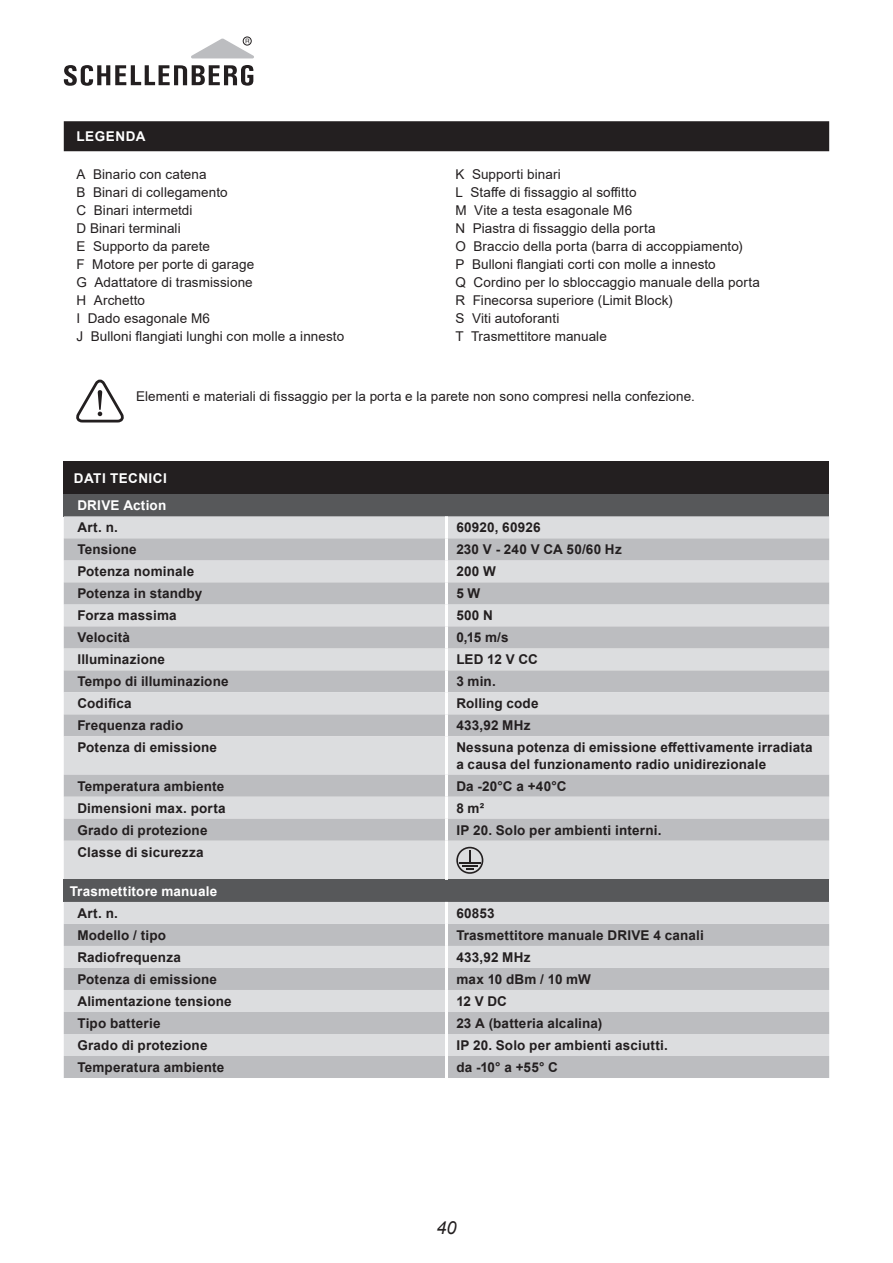
<style>
.page{position:relative;width:893px;height:1263px;background:#fff}
.page>*{position:absolute;margin:0;border:0;box-sizing:border-box;transform-origin:0 0}
.t1{font:italic 18px "Arial";color:#231f20}
._05_Tabellenbody{font:700 13.5px/16.2px "Arial";letter-spacing:.015em;color:#231f20}
._02_Copy_normal{font:13.5px "Arial";letter-spacing:.005em;color:#231f20}
._05_Tabellenbody-2{font:700 13.5px "Arial";letter-spacing:.015em;color:#fff}
._05_Tabellenbody-3{font:700 13.5px "Arial";letter-spacing:.035em;color:#fff}
._01_Headline_Seitena{font:700 13.5px "Arial";letter-spacing:.045em;color:#fff}
</style>
<div class="page">
<div style="left:243px;top:37px;width:9px;height:8px;border:1px solid #231f20;border-radius:50%"></div>
<svg style="left:64px;top:65px;width:189px;height:21px"></svg>
<svg style="left:191px;top:39px;width:63px;height:19px"></svg>
<div style="left:64px;top:462px;width:765px;height:32px;background:#231f20"></div>
<div style="left:64px;top:494px;width:765px;height:22px;background:#57585a"></div>
<div style="left:64px;top:516px;width:765px;height:154px;background:#dcdddf"></div>
<div style="left:64px;top:538px;width:765px;height:22px;background:#bcbdc0"></div>
<div style="left:64px;top:582px;width:765px;height:22px;background:#bcbdc0"></div>
<div style="left:64px;top:626px;width:765px;height:22px;background:#bcbdc0"></div>
<div style="left:64px;top:670px;width:765px;height:22px;background:#bcbdc0"></div>
<div style="left:64px;top:692px;width:765px;height:22px;background:#dcdddf"></div>
<div style="left:64px;top:714px;width:765px;height:364px;background:#bcbdc0"></div>
<svg style="left:64px;top:736px;width:765px;height:320px;background:#d2d3d5"></svg>
<div style="left:64px;top:775px;width:765px;height:22px;background:#bcbdc0"></div>
<div style="left:64px;top:819px;width:765px;height:22px;background:#bcbdc0"></div>
<div style="left:64px;top:880px;width:765px;height:22px;background:#57585a"></div>
<div style="left:64px;top:902px;width:765px;height:22px;background:#dcdddf"></div>
<hr style="left:445px;top:902px;width:3px;height:22px;background:#fff">
<hr style="left:445px;top:924px;width:3px;height:22px;background:#fff">
<hr style="left:445px;top:516px;width:3px;height:22px;background:#fff">
<hr style="left:445px;top:538px;width:3px;height:22px;background:#fff">
<hr style="left:445px;top:560px;width:3px;height:22px;background:#fff">
<hr style="left:445px;top:582px;width:3px;height:22px;background:#fff">
<hr style="left:445px;top:604px;width:3px;height:22px;background:#fff">
<hr style="left:445px;top:626px;width:3px;height:22px;background:#fff">
<hr style="left:445px;top:648px;width:3px;height:22px;background:#fff">
<hr style="left:445px;top:670px;width:3px;height:22px;background:#fff">
<hr style="left:445px;top:692px;width:3px;height:22px;background:#fff">
<hr style="left:445px;top:714px;width:3px;height:22px;background:#fff">
<hr style="left:445px;top:736px;width:3px;height:39px;background:#fff">
<hr style="left:445px;top:775px;width:3px;height:22px;background:#fff">
<hr style="left:445px;top:797px;width:3px;height:22px;background:#fff">
<hr style="left:445px;top:819px;width:3px;height:22px;background:#fff">
<hr style="left:445px;top:841px;width:3px;height:39px;background:#fff">
<hr style="left:445px;top:946px;width:3px;height:22px;background:#fff">
<hr style="left:445px;top:968px;width:3px;height:22px;background:#fff">
<hr style="left:445px;top:990px;width:3px;height:22px;background:#fff">
<hr style="left:445px;top:1012px;width:3px;height:22px;background:#fff">
<hr style="left:445px;top:1034px;width:3px;height:22px;background:#fff">
<hr style="left:445px;top:1056px;width:3px;height:22px;background:#fff">
<div style="left:456px;top:847px;width:27px;height:27px;border:2px solid #231f20;border-radius:50%"></div>
<hr style="left:459px;top:862px;width:22px;height:2px;background:#231f20">
<svg style="left:462px;top:850px;width:16px;height:20px"></svg>
<div style="left:64px;top:121px;width:765px;height:30px;background:#231f20"></div>
<svg style="left:76px;top:379px;width:48px;height:43px"></svg>
<p class="_01_Headline_Seitena" style="left:77px;top:127px;width:71px">LEGENDA</p>
<p class="_02_Copy_normal" style="left:77px;top:165px;width:132px">A Binario con catena</p>
<p class="_02_Copy_normal" style="left:77px;top:183px;width:153px">B Binari di collegamento</p>
<p class="_02_Copy_normal" style="left:77px;top:201px;width:117px">C Binari intermetdi</p>
<p class="_02_Copy_normal" style="left:77px;top:219px;width:106px">D Binari terminali</p>
<p class="_02_Copy_normal" style="left:77px;top:237px;width:135px">E Supporto da parete</p>
<p class="_02_Copy_normal" style="left:77px;top:255px;width:179px">F Motore per porte di garage</p>
<p class="_02_Copy_normal" style="left:77px;top:273px;width:178px">G Adattatore di trasmissione</p>
<p class="_02_Copy_normal" style="left:77px;top:291px;width:70px">H Archetto</p>
<p class="_02_Copy_normal" style="left:77px;top:309px;width:135px">I Dado esagonale M6</p>
<p class="_02_Copy_normal" style="left:77px;top:327px;width:269px">J Bulloni flangiati lunghi con molle a innesto</p>
<p class="_02_Copy_normal" style="left:455px;top:165px;width:107px">K Supporti binari</p>
<p class="_02_Copy_normal" style="left:455px;top:183px;width:183px">L Staffe di fissaggio al soffitto</p>
<p class="_02_Copy_normal" style="left:455px;top:201px;width:178px">M Vite a testa esagonale M6</p>
<p class="_02_Copy_normal" style="left:455px;top:219px;width:202px">N Piastra di fissaggio della porta</p>
<p class="_02_Copy_normal" style="left:455px;top:237px;width:289px">O Braccio della porta (barra di accoppiamento)</p>
<p class="_02_Copy_normal" style="left:455px;top:255px;width:262px">P Bulloni flangiati corti con molle a innesto</p>
<p class="_02_Copy_normal" style="left:455px;top:273px;width:306px">Q Cordino per lo sbloccaggio manuale della porta</p>
<p class="_02_Copy_normal" style="left:455px;top:291px;width:219px">R Finecorsa superiore (Limit Block)</p>
<p class="_02_Copy_normal" style="left:455px;top:309px;width:105px">S Viti autoforanti</p>
<p class="_02_Copy_normal" style="left:455px;top:327px;width:153px">T Trasmettitore manuale</p>
<p class="_02_Copy_normal" style="left:136px;top:387px;width:560px">Elementi e materiali di fissaggio per la porta e la parete non sono compresi nella confezione.</p>
<p class="_05_Tabellenbody-3" style="left:74px;top:469px;width:94px">DATI TECNICI</p>
<p class="_05_Tabellenbody-2" style="left:77px;top:496px;width:90px">DRIVE Action</p>
<p class="_05_Tabellenbody" style="left:77px;top:519px;width:42px">Art. n.</p>
<p class="_05_Tabellenbody" style="left:456px;top:519px;width:86px">60920, 60926</p>
<p class="_05_Tabellenbody" style="left:77px;top:541px;width:61px">Tensione</p>
<p class="_05_Tabellenbody" style="left:456px;top:541px;width:167px">230 V - 240 V CA 50/60 Hz</p>
<p class="_05_Tabellenbody" style="left:77px;top:564px;width:118px">Potenza nominale</p>
<p class="_05_Tabellenbody" style="left:456px;top:564px;width:41px">200 W</p>
<p class="_05_Tabellenbody" style="left:77px;top:586px;width:126px">Potenza in standby</p>
<p class="_05_Tabellenbody" style="left:456px;top:586px;width:26px">5 W</p>
<p class="_05_Tabellenbody" style="left:77px;top:608px;width:101px">Forza massima</p>
<p class="_05_Tabellenbody" style="left:456px;top:608px;width:38px">500 N</p>
<p class="_05_Tabellenbody" style="left:77px;top:630px;width:54px">Velocità</p>
<p class="_05_Tabellenbody" style="left:456px;top:630px;width:54px">0,15 m/s</p>
<p class="_05_Tabellenbody" style="left:77px;top:652px;width:89px">Illuminazione</p>
<p class="_05_Tabellenbody" style="left:456px;top:652px;width:83px">LED 12 V CC</p>
<p class="_05_Tabellenbody" style="left:77px;top:674px;width:153px">Tempo di illuminazione</p>
<p class="_05_Tabellenbody" style="left:456px;top:674px;width:41px">3 min.</p>
<p class="_05_Tabellenbody" style="left:77px;top:696px;width:56px">Codifica</p>
<p class="_05_Tabellenbody" style="left:456px;top:696px;width:84px">Rolling code</p>
<p class="_05_Tabellenbody" style="left:77px;top:718px;width:108px">Frequenza radio</p>
<p class="_05_Tabellenbody" style="left:456px;top:718px;width:76px">433,92 MHz</p>
<p class="_05_Tabellenbody" style="left:77px;top:740px;width:141px">Potenza di emissione</p>
<p class="_05_Tabellenbody" style="left:456px;top:740px;width:358px">Nessuna potenza di emissione effettivamente irradiata a causa del funzionamento radio unidirezionale</p>
<p class="_05_Tabellenbody" style="left:77px;top:778px;width:149px">Temperatura ambiente</p>
<p class="_05_Tabellenbody" style="left:456px;top:778px;width:112px">Da -20°C a +40°C</p>
<p class="_05_Tabellenbody" style="left:77px;top:800px;width:150px">Dimensioni max. porta</p>
<p class="_05_Tabellenbody" style="left:456px;top:800px;width:30px">8 m²</p>
<p class="_05_Tabellenbody" style="left:77px;top:822px;width:132px">Grado di protezione</p>
<p class="_05_Tabellenbody" style="left:456px;top:822px;width:207px">IP 20. Solo per ambienti interni.</p>
<p class="_05_Tabellenbody" style="left:77px;top:844px;width:128px">Classe di sicurezza</p>
<p class="_05_Tabellenbody-2" style="left:70px;top:881px;width:149px">Trasmettitore manuale</p>
<p class="_05_Tabellenbody" style="left:77px;top:905px;width:42px">Art. n.</p>
<p class="_05_Tabellenbody" style="left:456px;top:905px;width:40px">60853</p>
<p class="_05_Tabellenbody" style="left:77px;top:927px;width:90px">Modello / tipo</p>
<p class="_05_Tabellenbody" style="left:456px;top:927px;width:249px">Trasmettitore manuale DRIVE 4 canali</p>
<p class="_05_Tabellenbody" style="left:77px;top:949px;width:105px">Radiofrequenza</p>
<p class="_05_Tabellenbody" style="left:456px;top:949px;width:76px">433,92 MHz</p>
<p class="_05_Tabellenbody" style="left:77px;top:971px;width:141px">Potenza di emissione</p>
<p class="_05_Tabellenbody" style="left:456px;top:971px;width:136px">max 10 dBm / 10 mW</p>
<p class="_05_Tabellenbody" style="left:77px;top:993px;width:156px">Alimentazione tensione</p>
<p class="_05_Tabellenbody" style="left:456px;top:993px;width:52px">12 V DC</p>
<p class="_05_Tabellenbody" style="left:77px;top:1015px;width:85px">Tipo batterie</p>
<p class="_05_Tabellenbody" style="left:456px;top:1015px;width:148px">23 A (batteria alcalina)</p>
<p class="_05_Tabellenbody" style="left:77px;top:1037px;width:132px">Grado di protezione</p>
<p class="_05_Tabellenbody" style="left:456px;top:1037px;width:213px">IP 20. Solo per ambienti asciutti.</p>
<p class="_05_Tabellenbody" style="left:77px;top:1059px;width:149px">Temperatura ambiente</p>
<p class="_05_Tabellenbody" style="left:456px;top:1059px;width:103px">da -10° a +55° C</p>
<h1 class="t1" style="left:436px;top:1215px;width:22px">40</h1>
</div>
